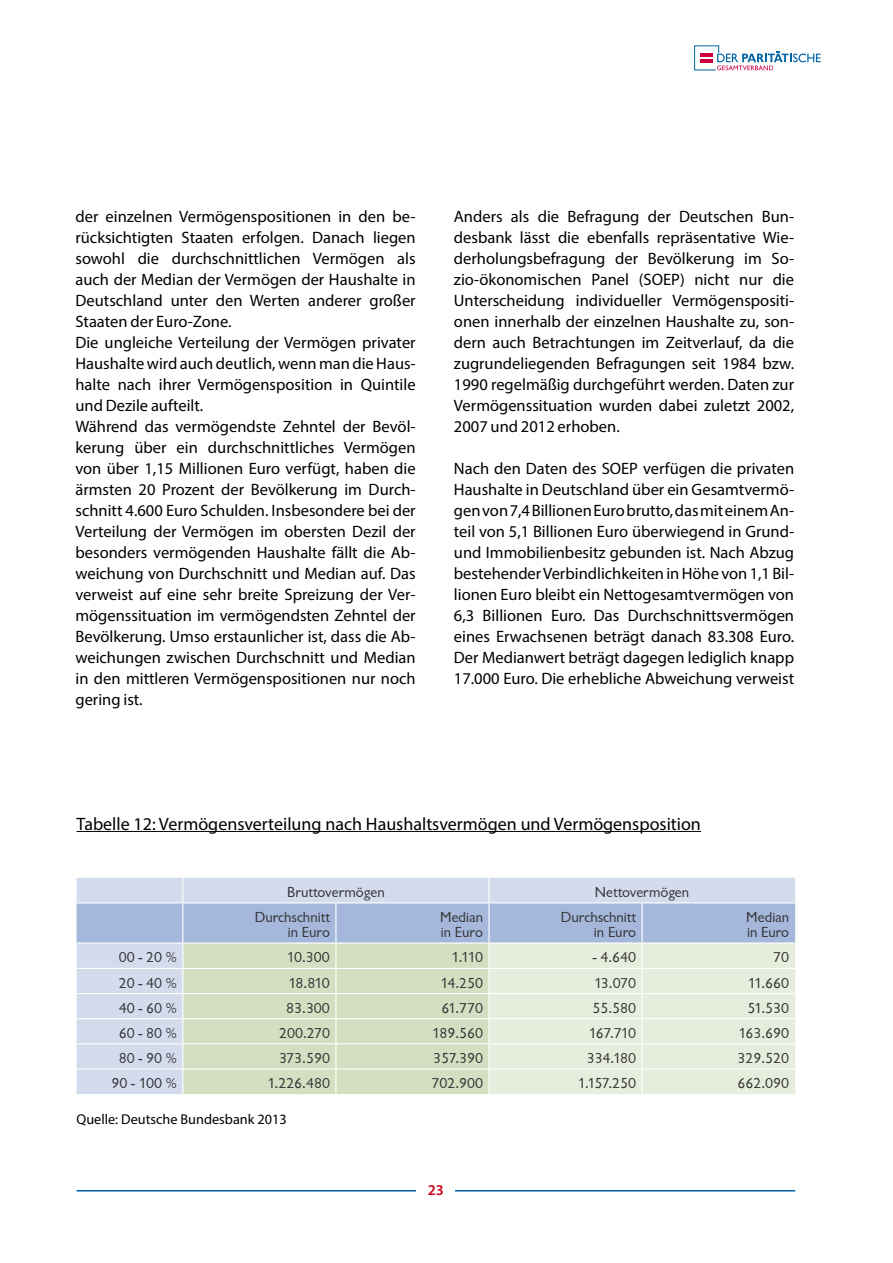
<style>
.page{position:relative;width:893px;height:1263px;background:#fff}
.page>*{position:absolute;margin:0;border:0;box-sizing:border-box;transform-origin:0 0}
.t1{font:18px "Myriad Pro";color:#000}
.t2{font:16.5px/21px "Myriad Pro";color:#000;text-align:justify}
.t3{font:15px/15px "Chantilly";color:#323234;text-align:right}
.t4{font:600 15px "Myriad Pro";color:#cc051c}
.t5{font:14.25px "Myriad Pro";color:#000}
</style>
<div class="page">
<hr style="left:77px;top:1190px;width:718px;height:1px;background:#005ea8">
<div style="left:417px;top:1184px;width:38px;height:30px;background:#fff"></div>
<svg style="left:694px;top:45px;width:127px;height:26px"></svg>
<svg style="left:77px;top:878px;width:718px;height:216px;background:#d2dcd9"></svg>
<hr style="left:489px;top:1068px;width:153px;height:1px;background:#fff">
<hr style="left:488px;top:1069px;width:2px;height:25px;background:#fff">
<hr style="left:642px;top:1068px;width:153px;height:1px;background:#fff">
<hr style="left:641px;top:1069px;width:2px;height:25px;background:#fff">
<hr style="left:77px;top:831px;width:624px;height:1px;background:#000">
<p class="t2" style="left:75px;top:206px;width:342px;text-align:left">der einzelnen Vermögenspositionen in den be&shy;rücksichtigten Staaten erfolgen. Danach liegen sowohl die durchschnittlichen Vermögen als auch der Median der Vermögen der Haushalte in Deutschland unter den Werten anderer großer Staaten der Euro-Zone.<br>Die ungleiche Verteilung der Vermögen privater Haushalte wird auch deutlich, wenn man die Haus&shy;halte nach ihrer Vermögensposition in Quintile und Dezile aufteilt.<br>Während das vermögendste Zehntel der Bevöl&shy;kerung über ein durchschnittliches Vermögen von über 1,15 Millionen Euro verfügt, haben die ärmsten 20 Prozent der Bevölkerung im Durch&shy;schnitt 4.600 Euro Schulden. Insbesondere bei der Verteilung der Vermögen im obersten Dezil der besonders vermögenden Haushalte fällt die Ab&shy;weichung von Durchschnitt und Median auf. Das verweist auf eine sehr breite Spreizung der Ver&shy;mögenssituation im vermögendsten Zehntel der Bevölkerung. Umso erstaunlicher ist, dass die Ab&shy;weichungen zwischen Durchschnitt und Median in den mittleren Vermögenspositionen nur noch gering ist.</p>
<p class="t2" style="left:454px;top:206px;width:342px">Anders als die Befragung der Deutschen Bun&shy;desbank lässt die ebenfalls repräsentative Wie&shy;derholungsbefragung der Bevölkerung im So&shy;zio-ökonomischen Panel (SOEP) nicht nur die Unterscheidung individueller Vermögenspositi&shy;onen innerhalb der einzelnen Haushalte zu, son&shy;dern auch Betrachtungen im Zeitverlauf, da die zugrundeliegenden Befragungen seit 1984 bzw.<br>1990 regelmäßig durchgeführt werden. Daten zur Vermögenssituation wurden dabei zuletzt 2002, 2007 und 2012 erhoben.</p>
<p class="t2" style="left:454px;top:458px;width:342px">Nach den Daten des SOEP verfügen die privaten Haushalte in Deutschland über ein Gesamtvermö&shy;gen von 7,4 Billionen Euro brutto, das mit einem An&shy;teil von 5,1 Billionen Euro überwiegend in Grund&shy;und Immobilienbesitz gebunden ist. Nach Abzug bestehender Verbindlichkeiten in Höhe von 1,1 Bil&shy;lionen Euro bleibt ein Nettogesamtvermögen von 6,3 Billionen Euro. Das Durchschnittsvermögen eines Erwachsenen beträgt danach 83.308 Euro.<br>Der Medianwert beträgt dagegen lediglich knapp 17.000 Euro. Die erhebliche Abweichung verweist</p>
<p class="t1" style="left:77px;top:812px;width:626px">Tabelle 12: Vermögensverteilung nach Haushaltsvermögen und Vermögensposition</p>
<p class="t3" style="left:287px;top:885px;width:99px">Bruttovermögen</p>
<p class="t3" style="left:595px;top:885px;width:96px">Nettovermögen</p>
<p class="t3" style="left:255px;top:910px;width:77px">Durchschnitt in Euro</p>
<p class="t3" style="left:440px;top:910px;width:44px;text-align:left">Median in Euro</p>
<p class="t3" style="left:561px;top:910px;width:77px">Durchschnitt in Euro</p>
<p class="t3" style="left:746px;top:910px;width:44px;text-align:left">Median in Euro</p>
<p class="t3" style="left:119px;top:950px;width:60px">00 - 20 %</p>
<p class="t3" style="left:287px;top:950px;width:45px">10.300</p>
<p class="t3" style="left:451px;top:950px;width:33px">1.110</p>
<p class="t3" style="left:593px;top:950px;width:45px">- 4.640</p>
<p class="t3" style="left:773px;top:950px;width:17px">70</p>
<p class="t3" style="left:119px;top:975px;width:60px">20 - 40 %</p>
<p class="t3" style="left:288px;top:975px;width:43px">18.810</p>
<p class="t3" style="left:440px;top:975px;width:44px">14.250</p>
<p class="t3" style="left:594px;top:975px;width:43px">13.070</p>
<p class="t3" style="left:748px;top:975px;width:43px">11.660</p>
<p class="t3" style="left:119px;top:1000px;width:60px">40 - 60 %</p>
<p class="t3" style="left:286px;top:1000px;width:45px">83.300</p>
<p class="t3" style="left:441px;top:1000px;width:43px">61.770</p>
<p class="t3" style="left:592px;top:1000px;width:45px">55.580</p>
<p class="t3" style="left:748px;top:1000px;width:43px">51.530</p>
<p class="t3" style="left:119px;top:1026px;width:60px">60 - 80 %</p>
<p class="t3" style="left:279px;top:1026px;width:52px">200.270</p>
<p class="t3" style="left:432px;top:1026px;width:52px">189.560</p>
<p class="t3" style="left:589px;top:1026px;width:49px">167.710</p>
<p class="t3" style="left:739px;top:1026px;width:52px">163.690</p>
<p class="t3" style="left:119px;top:1051px;width:60px">80 - 90 %</p>
<p class="t3" style="left:279px;top:1051px;width:52px">373.590</p>
<p class="t3" style="left:433px;top:1051px;width:51px">357.390</p>
<p class="t3" style="left:587px;top:1051px;width:51px">334.180</p>
<p class="t3" style="left:738px;top:1051px;width:53px">329.520</p>
<p class="t3" style="left:111px;top:1076px;width:67px">90 - 100 %</p>
<p class="t3" style="left:267px;top:1076px;width:64px">1.226.480</p>
<p class="t3" style="left:431px;top:1076px;width:53px">702.900</p>
<p class="t3" style="left:578px;top:1076px;width:60px">1.157.250</p>
<p class="t3" style="left:738px;top:1076px;width:53px">662.090</p>
<p class="t5" style="left:77px;top:1110px;width:212px">Quelle: Deutsche Bundesbank 2013</p>
<p class="t4" style="left:428px;top:1181px;width:18px">23</p>
</div>
